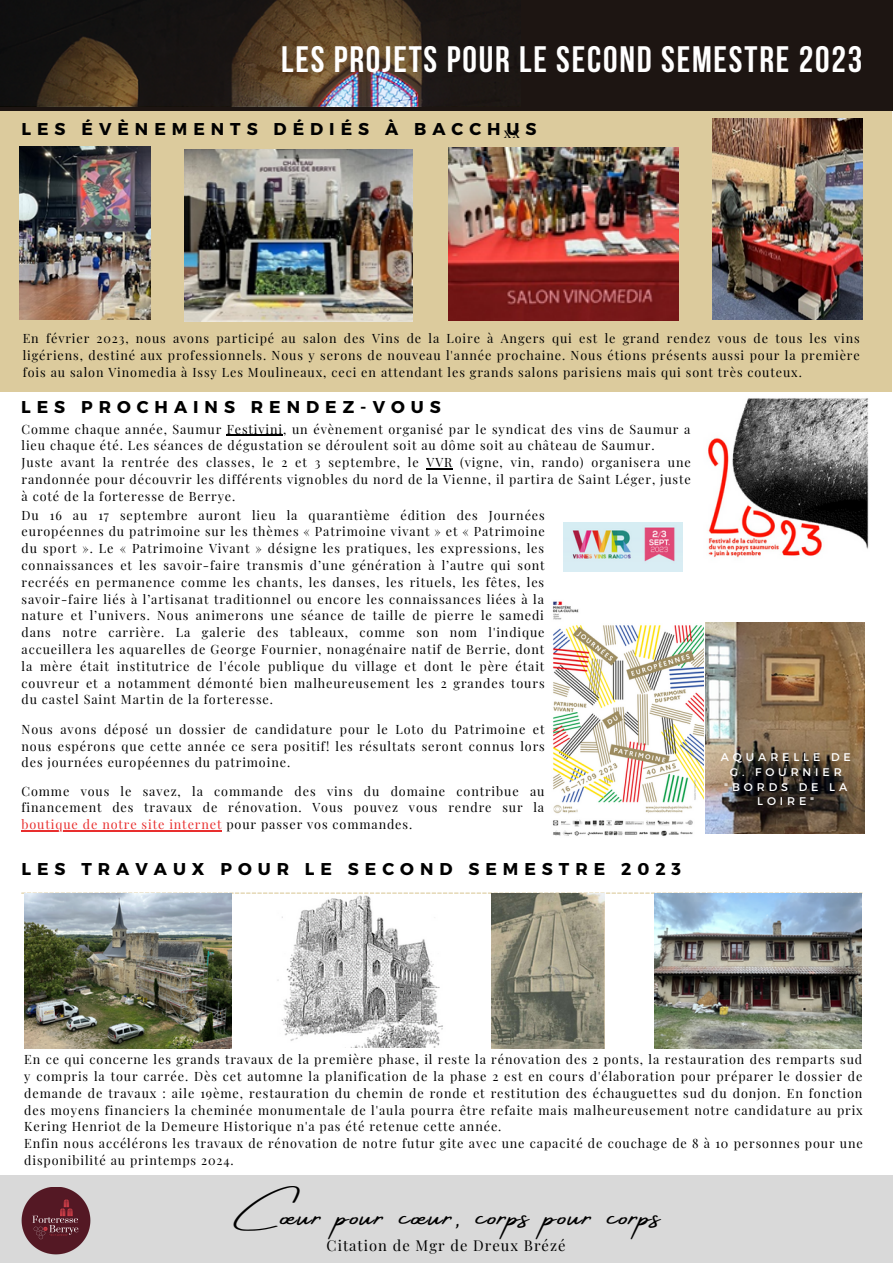
<style>
.page{position:relative;width:893px;height:1264px;background:#fff}
.page>*{position:absolute;margin:0;border:0;box-sizing:border-box;transform-origin:0 0}
.t1{font:700 36.6px "Bebas Neue";letter-spacing:.05em;color:#fff}
.t2{font:33.15px "Amsterdam Four";letter-spacing:.05em;color:#000}
.t3{font:700 17.1px "Montserrat";letter-spacing:.35em;color:#000}
.t4{font:14.7px "Playfair Display";letter-spacing:.07em;color:#000}
.t5{font:14.25px "Playfair Display";color:#000}
.t6{font:12.6px/16.8px "Playfair Display";letter-spacing:.07em;color:#000;text-align:justify}
.t7{font:11.1px/14.9px "Montserrat";letter-spacing:.35em;color:#fff;text-align:center}
.s1{color:#e82e2e}
</style>
<div class="page">
<div style="left:0;top:110px;width:891px;height:282px;background:#dccb9d"></div>
<svg style="left:21px;top:892px;width:841px;height:1px"></svg>
<div style="left:0;top:0;width:892px;height:110px;background:#1d1512"></div>
<img style="left:0;top:0;width:423px;height:106px">
<div style="left:0;top:1175px;width:892px;height:87px;background:#d9d9d9"></div>
<img style="left:22px;top:1187px;width:68px;height:67px">
<img style="left:184px;top:149px;width:229px;height:172px">
<img style="left:20px;top:146px;width:130px;height:173px">
<img style="left:448px;top:148px;width:230px;height:173px">
<img style="left:712px;top:119px;width:150px;height:200px">
<img style="left:654px;top:893px;width:207px;height:155px">
<img style="left:277px;top:895px;width:166px;height:152px">
<img style="left:491px;top:893px;width:113px;height:155px">
<img style="left:553px;top:601px;width:150px;height:235px">
<img style="left:679px;top:398px;width:190px;height:173px">
<img style="left:563px;top:523px;width:119px;height:48px">
<hr style="left:227px;top:434px;width:56px;height:2px;background:#000">
<svg style="left:426px;top:468px;width:27px;height:1px"></svg>
<img style="left:24px;top:893px;width:207px;height:155px">
<img style="left:705px;top:622px;width:159px;height:211px">
<hr style="left:22px;top:830px;width:200px;height:1px;background:#e82e2e">
<p class="t1" style="left:281px;top:45px;width:582px">LES PROJETS POUR LE SECOND SEMESTRE 2023</p>
<p class="t3" style="left:22px;top:117px;width:516px">LES ÉVÈNEMENTS DÉDIÉS À BACCHUS</p>
<p class="t5" style="left:504px;top:122px;width:17px">xx</p>
<p class="t6" style="left:23px;top:329px;width:838px">En février 2023, nous avons participé au salon des Vins de la Loire à Angers qui est le grand rendez vous de tous les vins ligériens, destiné aux professionnels. Nous y serons de nouveau l'année prochaine. Nous étions présents aussi pour la première fois au salon Vinomedia à Issy Les Moulineaux, ceci en attendant les grands salons parisiens mais qui sont très couteux.</p>
<p class="t3" style="left:21px;top:395px;width:421px">LES PROCHAINS RENDEZ-VOUS</p>
<p class="t6" style="left:22px;top:420px;width:670px">Comme chaque année, Saumur Festivini, un évènement organisé par le syndicat des vins de Saumur a lieu chaque été. Les séances de dégustation se déroulent soit au dôme soit au château de Saumur.</p>
<p class="t6" style="left:22px;top:453px;width:670px">Juste avant la rentrée des classes, le 2 et 3 septembre, le VVR (vigne, vin, rando) organisera une randonnée pour découvrir les différents vignobles du nord de la Vienne, il partira de Saint Léger, juste à coté de la forteresse de Berrye.</p>
<p class="t6" style="left:22px;top:506px;width:525px">Du 16 au 17 septembre auront lieu la quarantième édition des Journées européennes du patrimoine sur les thèmes « Patrimoine vivant » et « Patrimoine du sport ». Le « Patrimoine Vivant » désigne les pratiques, les expressions, les connaissances et les savoir-faire transmis d’une génération à l’autre qui sont recréés en permanence comme les chants, les danses, les rituels, les fêtes, les savoir-faire liés à l’artisanat traditionnel ou encore les connaissances liées à la nature et l’univers. Nous animerons une séance de taille de pierre le samedi dans notre carrière. La galerie des tableaux, comme son nom l'indique accueillera les aquarelles de George Fournier, nonagénaire natif de Berrie, dont la mère était institutrice de l'école publique du village et dont le père était couvreur et a notamment démonté bien malheureusement les 2 grandes tours du castel Saint Martin de la forteresse.</p>
<p class="t6" style="left:22px;top:720px;width:524px">Nous avons déposé un dossier de candidature pour le Loto du Patrimoine et nous espérons que cette année ce sera positif! les résultats seront connus lors des journées européennes du patrimoine.</p>
<p class="t6" style="left:22px;top:782px;width:524px">Comme vous le savez, la commande des vins du domaine contribue au financement des travaux de rénovation. Vous pouvez vous rendre sur la <span class="s1">boutique de notre site internet</span> pour passer vos commandes.</p>
<p class="t3" style="left:22px;top:857px;width:661px">LES TRAVAUX POUR LE SECOND SEMESTRE 2023</p>
<p class="t7" style="left:720px;top:749px;width:132px">AQUARELLE DE<br>G. FOURNIER</p>
<p class="t7" style="left:724px;top:778px;width:124px">"BORDS DE LA<br>LOIRE"</p>
<p class="t6" style="left:24px;top:1050px;width:840px">En ce qui concerne les grands travaux de la première phase, il reste la rénovation des 2 ponts, la restauration des remparts sud y compris la tour carrée. Dès cet automne la planification de la phase 2 est en cours d'élaboration pour préparer le dossier de demande de travaux : aile 19ème, restauration du chemin de ronde et restitution des échauguettes sud du donjon. En fonction des moyens financiers la cheminée monumentale de l'aula pourra être refaite mais malheureusement notre candidature au prix Kering Henriot de la Demeure Historique n'a pas été retenue cette année.</p>
<p class="t6" style="left:24px;top:1134px;width:840px">Enfin nous accélérons les travaux de rénovation de notre futur gite avec une capacité de couchage de 8 à 10 personnes pour une disponibilité au printemps 2024.</p>
<p class="t2" style="left:233px;top:1196px;width:428px">Cœur pour cœur, corps pour corps</p>
<p class="t4" style="left:326px;top:1234px;width:240px">Citation de Mgr de Dreux Brézé</p>
</div>
